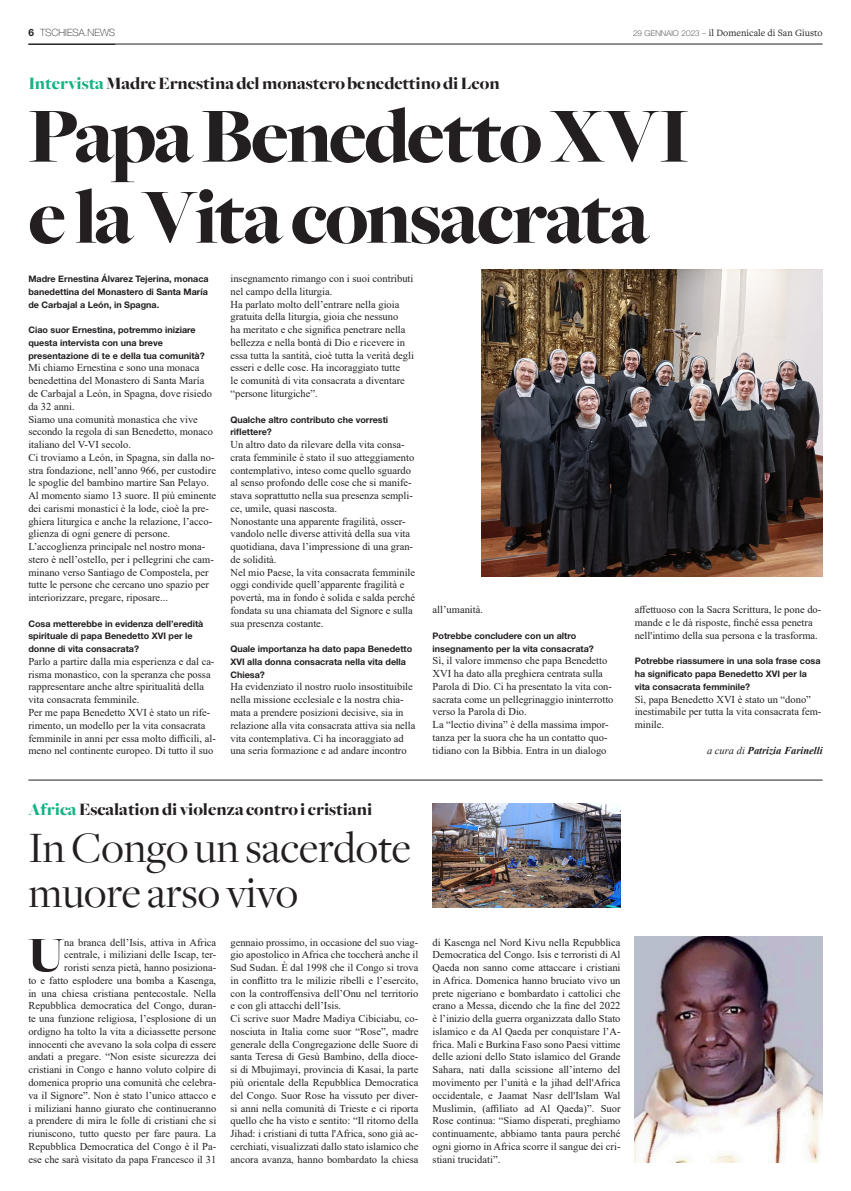
<style>
.page{position:relative;width:851px;height:1191px;background:#fff}
.page>*{position:absolute;margin:0;border:0;box-sizing:border-box;transform-origin:0 0}
.t1{font:900 81px/81px "Freight Big";letter-spacing:-.03em;color:#231f20}
.t2{font:900 51.3px "Freight Big";color:#231f20}
.t3{font:45px/45px "Freight Disp";color:#231f20}
.t4{font:900 18px "Freight Big";color:#231f20}
.t5{font:10.5px/12.8px "Times New Roman";color:#231f20}
.t6{font:italic 700 10.5px "Times New Roman";color:#231f20}
.t7{font:10px "Freight Text Pro";color:#231f20}
.t8{font:100 10px "Helvetica Neue LT Std";color:#231f20}
.t9{font:700 9px/12.8px "Helvetica Neue LT Std";color:#231f20}
.s1{font-weight:700}
.s2{font-family:"Helvetica Neue LT Std";font-weight:100;font-size:8px}
.s3{color:#12b385}
.s4{font-weight:400}
</style>
<div class="page">
<hr style="left:28px;top:44px;width:794px;height:1px;background:#231f20">
<img style="left:481px;top:269px;width:341px;height:307px">
<img style="left:634px;top:937px;width:188px;height:225px">
<img style="left:432px;top:803px;width:188px;height:104px">
<hr style="left:28px;top:780px;width:794px;height:1px;background:#231f20">
<p class="t8" style="left:28px;top:26px;width:88px"><span class="s1">6</span> TSCHIESA.NEWS</p>
<p class="t7" style="left:633px;top:26px;width:191px"><span class="s2">29 GENNAIO 2023 –</span> il Domenicale di San Giusto</p>
<p class="t4" style="left:28px;top:74px;width:473px"><span class="s3">Intervista</span> Madre Ernestina del monastero benedettino di Leon</p>
<p class="t1" style="left:28px;top:97px;width:662px">Papa Benedetto XVI e la Vita consacrata</p>
<p class="t9" style="left:28px;top:272px;width:182px;text-align:justify">Madre Ernestina Álvarez Tejerina, monaca banedettina del Monastero di Santa María de Carbajal a León, in Spagna.</p>
<p class="t9" style="left:28px;top:323px;width:178px">Ciao suor Ernestina, potremmo iniziare questa intervista con una breve presentazione di te e della tua comunità?</p>
<p class="t5" style="left:28px;top:361px;width:185px">Mi chiamo Ernestina e sono una monaca benedettina del Monastero di Santa María de Carbajal a León, in Spagna, dove risiedo da 32 anni.</p>
<p class="t5" style="left:28px;top:412px;width:186px">Siamo una comunità monastica che vive secondo la regola di san Benedetto, monaco italiano del V-VI secolo.</p>
<p class="t5" style="left:28px;top:450px;width:189px">Ci troviamo a León, in Spagna, sin dalla no&shy;stra fondazione, nell’anno 966, per custodire le spoglie del bambino martire San Pelayo.<br>Al momento siamo 13 suore. Il più eminente dei carismi monastici è la lode, cioè la pre&shy;ghiera liturgica e anche la relazione, l’acco&shy;glienza di ogni genere di persone.</p>
<p class="t5" style="left:28px;top:540px;width:187px">L’accoglienza principale nel nostro mona&shy;stero è nell’ostello, per i pellegrini che cam&shy;minano verso Santiago de Compostela, per tutte le persone che cercano uno spazio per interiorizzare, pregare, riposare...</p>
<p class="t9" style="left:28px;top:617px;width:176px">Cosa metterebbe in evidenza dell’eredità spirituale di papa Benedetto XVI per le donne di vita consacrata?</p>
<p class="t5" style="left:28px;top:654px;width:187px">Parlo a partire dalla mia esperienza e dal ca&shy;risma monastico, con la speranza che possa rappresentare anche altre spiritualità della vita consacrata femminile.</p>
<p class="t5" style="left:28px;top:705px;width:189px">Per me papa Benedetto XVI è stato un rife&shy;rimento, un modello per la vita consacrata femminile in anni per essa molto difficili, al&shy;meno nel continente europeo. Di tutto il suo</p>
<p class="t5" style="left:230px;top:272px;width:184px">insegnamento rimango con i suoi contributi nel campo della liturgia.</p>
<p class="t5" style="left:230px;top:297px;width:185px">Ha parlato molto dell’entrare nella gioia gratuita della liturgia, gioia che nessuno<br>ha meritato e che significa penetrare nella bellezza e nella bontà di Dio e ricevere in essa tutta la santità, cioè tutta la verità degli esseri e delle cose. Ha incoraggiato tutte<br>le comunità di vita consacrata a diventare “persone liturgiche”.</p>
<p class="t9" style="left:230px;top:413px;width:159px">Qualche altro contributo che vorresti riflettere?</p>
<p class="t5" style="left:230px;top:438px;width:185px">Un altro dato da rilevare della vita consa&shy;crata femminile è stato il suo atteggiamento contemplativo, inteso come quello sguardo al senso profondo delle cose che si manife&shy;stava soprattutto nella sua presenza sempli&shy;ce, umile, quasi nascosta.</p>
<p class="t5" style="left:230px;top:514px;width:184px">Nonostante una apparente fragilità, osser&shy;vandolo nelle diverse attività della sua vita quotidiana, dava l’impressione di una gran&shy;de solidità.</p>
<p class="t5" style="left:230px;top:565px;width:186px">Nel mio Paese, la vita consacrata femminile oggi condivide quell’apparente fragilità e povertà, ma in fondo è solida e salda perché fondata su una chiamata del Signore e sulla sua presenza costante.</p>
<p class="t9" style="left:230px;top:642px;width:183px">Quale importanza ha dato papa Benedetto<br>XVI alla donna consacrata nella vita della<br>Chiesa?</p>
<p class="t5" style="left:230px;top:680px;width:186px">Ha evidenziato il nostro ruolo insostituibile nella missione ecclesiale e la nostra chia&shy;mata a prendere posizioni decisive, sia in relazione alla vita consacrata attiva sia nella vita contemplativa. Ci ha incoraggiato ad una seria formazione e ad andare incontro</p>
<p class="t5" style="left:432px;top:603px;width:52px">all’umanità.</p>
<p class="t9" style="left:432px;top:629px;width:163px">Potrebbe concludere con un altro insegnamento per la vita consacrata?</p>
<p class="t5" style="left:432px;top:654px;width:182px">Sì, il valore immenso che papa Benedetto XVI ha dato alla preghiera centrata sulla Parola di Dio. Ci ha presentato la vita con&shy;sacrata come un pellegrinaggio ininterrotto verso la Parola di Dio.</p>
<p class="t5" style="left:432px;top:718px;width:177px;text-align:justify">La “lectio divina” è della massima impor&shy;tanza per la suora che ha un contatto quo&shy;tidiano con la Bibbia. Entra in un dialogo</p>
<p class="t5" style="left:634px;top:603px;width:188px">affettuoso con la Sacra Scrittura, le pone do&shy;mande e le dà risposte, finché essa penetra nell'intimo della sua persona e la trasforma.</p>
<p class="t9" style="left:634px;top:654px;width:187px">Potrebbe riassumere in una sola frase cosa ha significato papa Benedetto XVI per la vita consacrata femminile?</p>
<p class="t5" style="left:634px;top:692px;width:188px">Sì, papa Benedetto XVI è stato un “dono” inestimabile per tutta la vita consacrata fem&shy;minile.</p>
<p class="t6" style="left:707px;top:742px;width:117px"><span class="s4">a cura di</span> Patrizia Farinelli</p>
<p class="t4" style="left:28px;top:799px;width:345px"><span class="s3">Africa</span> Escalation di violenza contro i cristiani</p>
<p class="t3" style="left:28px;top:826px;width:384px">In Congo un sacerdote muore arso vivo</p>
<p class="t2" style="left:28px;top:926px;width:38px">U</p>
<p class="t5" style="left:28px;top:935px;width:189px;text-align:right">na branca dell’Isis, attiva in Africa centrale, i miliziani delle Iscap, ter-<br>roristi senza pietà, hanno posiziona-<br>to e fatto esplodere una bomba a Kasenga, in una chiesa cristiana pentecostale. Nella Repubblica democratica del Congo, duran&shy;te una funzione religiosa, l’esplosione di un ordigno ha tolto la vita a diciassette persone innocenti che avevano la sola colpa di essere andati a pregare. “Non esiste sicurezza dei cristiani in Congo e hanno voluto colpire di domenica proprio una comunità che celebra&shy;va il Signore”. Non è stato l’unico attacco e i miliziani hanno giurato che continueranno a prendere di mira le folle di cristiani che si riuniscono, tutto questo per fare paura. La Repubblica Democratica del Congo è il Pa&shy;ese che sarà visitato da papa Francesco il 31</p>
<p class="t5" style="left:230px;top:935px;width:189px;text-align:justify">gennaio prossimo, in occasione del suo viag&shy;gio apostolico in Africa che toccherà anche il Sud Sudan. È dal 1998 che il Congo si trova in conflitto tra le milizie ribelli e l’esercito, con la controffensiva dell’Onu nel territorio e con gli attacchi dell’Isis.</p>
<p class="t5" style="left:230px;top:1012px;width:189px;text-align:justify">Ci scrive suor Madre Madiya Cibiciabu, co&shy;nosciuta in Italia come suor “Rose”, madre generale della Congregazione delle Suore di santa Teresa di Gesù Bambino, della dioce&shy;si di Mbujimayi, provincia di Kasai, la parte più orientale della Repubblica Democratica del Congo. Suor Rose ha vissuto per diver&shy;si anni nella comunità di Trieste e ci riporta quello che ha visto e sentito: “Il ritorno della Jihad: i cristiani di tutta l'Africa, sono già ac&shy;cerchiati, visualizzati dallo stato islamico che ancora avanza, hanno bombardato la chiesa</p>
<p class="t5" style="left:432px;top:935px;width:189px;text-align:justify">di Kasenga nel Nord Kivu nella Repubblica Democratica del Congo. Isis e terroristi di Al Qaeda non sanno come attaccare i cristiani in Africa. Domenica hanno bruciato vivo un prete nigeriano e bombardato i cattolici che erano a Messa, dicendo che la fine del 2022 è l’inizio della guerra organizzata dallo Stato islamico e da Al Qaeda per conquistare l’A&shy;frica. Mali e Burkina Faso sono Paesi vittime delle azioni dello Stato islamico del Grande Sahara, nati dalla scissione all’interno del movimento per l’unità e la jihad dell'Africa occidentale, e Jaamat Nasr dell'Islam Wal Muslimin, (affiliato ad Al Qaeda)”. Suor Rose continua: “Siamo disperati, preghiamo continuamente, abbiamo tanta paura perché ogni giorno in Africa scorre il sangue dei cri&shy;stiani trucidati”.</p>
</div>
